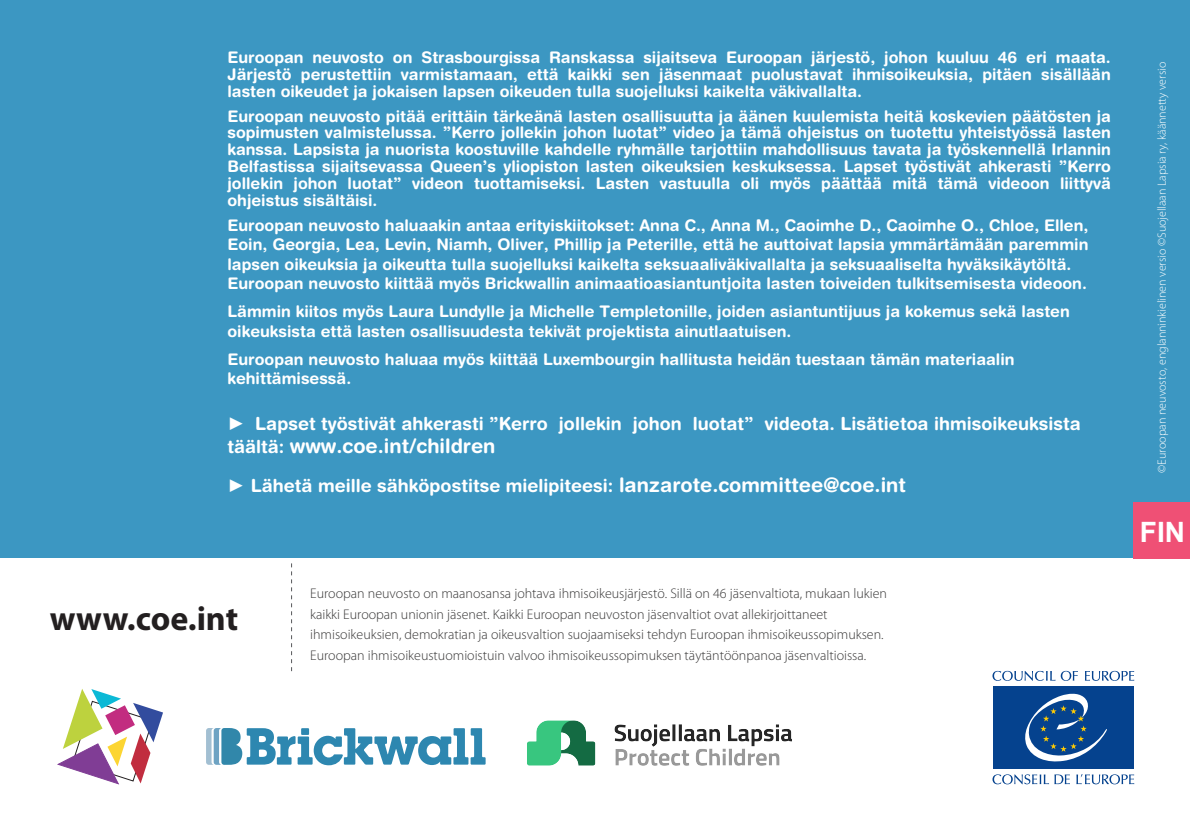
<style>
.page{position:relative;width:1191px;height:840px;background:#fff}
.page>*{position:absolute;margin:0;border:0;box-sizing:border-box;transform-origin:0 0}
.t1{font:700 34px "Myriad Pro";color:#231f20}
._08_2_Langues_FRA{font:700 28px "Arial";color:#fff}
.Nouvelle_feuille_de{font:700 20px "Helvetica Rounded LT Std";color:#fff}
.Nouvelle_feuille_de-2{font:700 18px "Helvetica Rounded LT Std";color:#fff}
.Nouvelle_feuille_de-3{font:700 16px/16.8px "Helvetica Rounded LT Std";color:#fff}
._06_Texte_CE_ENG{font:300 14px/20.6px "Myriad Pro";color:#393838}
.t2{font:300 12px "Myriad Pro";color:#fff}
.s1{font-family:"Times New Roman";font-weight:400}
.s2{font-size:18px}
.s3{font-size:20px}
.s4{font-style:inherit}
</style>
<div class="page">
<div style="left:0;top:0;width:1189px;height:558px;background:#3c97c2"></div>
<svg style="left:291px;top:563px;width:1px;height:107px"></svg>
<div style="left:1133px;top:501px;width:56px;height:57px;background:#ef5075"></div>
<svg style="left:206px;top:728px;width:279px;height:36px"></svg>
<svg style="left:1085px;top:670px;width:49px;height:10px"></svg>
<svg style="left:992px;top:670px;width:86px;height:10px"></svg>
<svg style="left:1076px;top:774px;width:58px;height:9px"></svg>
<svg style="left:992px;top:774px;width:78px;height:9px"></svg>
<div style="left:993px;top:686px;width:140px;height:82px;background:#05428e"></div>
<svg style="left:1025px;top:693px;width:82px;height:68px"></svg>
<svg style="left:57px;top:689px;width:106px;height:94px"></svg>
<img style="left:527px;top:720px;width:265px;height:46px">
<p class="Nouvelle_feuille_de-3" style="left:227px;top:51px;width:884px;text-align:justify">Euroopan neuvosto on Strasbourgissa Ranskassa sijaitseva Euroopan järjestö, johon kuuluu 46 eri maata.<br>Järjestö perustettiin varmistamaan, että kaikki sen jäsenmaat puolustavat ihmisoikeuksia, pitäen sisällään lasten oikeudet ja jokaisen lapsen oikeuden tulla suojelluksi kaikelta väkivallalta.</p>
<p class="Nouvelle_feuille_de-3" style="left:227px;top:109px;width:885px;text-align:justify">Euroopan neuvosto pitää erittäin tärkeänä lasten osallisuutta ja äänen kuulemista heitä koskevien päätösten ja sopimusten valmistelussa. ”Kerro jollekin johon luotat” video ja tämä ohjeistus on tuotettu yhteistyössä lasten kanssa. Lapsista ja nuorista koostuville kahdelle ryhmälle tarjottiin mahdollisuus tavata ja työskennellä Irlannin Belfastissa sijaitsevassa Queen’s yliopiston lasten oikeuksien keskuksessa. Lapset työstivät ahkerasti ”Kerro jollekin johon luotat” videon tuottamiseksi. Lasten vastuulla oli myös päättää mitä tämä videoon liittyvä ohjeistus sisältäisi.</p>
<p class="Nouvelle_feuille_de-3" style="left:227px;top:217px;width:862px;line-height:19.6px">Euroopan neuvosto haluaakin antaa erityiskiitokset: Anna C., Anna M., Caoimhe D., Caoimhe O., Chloe, Ellen, Eoin, Georgia, Lea, Levin, Niamh, Oliver, Phillip ja Peterille, että he auttoivat lapsia ymmärtämään paremmin lapsen oikeuksia ja oikeutta tulla suojelluksi kaikelta seksuaaliväkivallalta ja seksuaaliselta hyväksikäytöltä.<br>Euroopan neuvosto kiittää myös Brickwallin animaatioasiantuntjoita lasten toiveiden tulkitsemisesta videoon.</p>
<p class="Nouvelle_feuille_de-3" style="left:227px;top:303px;width:844px;line-height:19.6px">Lämmin kiitos myös Laura Lundylle ja Michelle Templetonille, joiden asiantuntijuus ja kokemus sekä lasten oikeuksista että lasten osallisuudesta tekivät projektista ainutlaatuisen.</p>
<p class="Nouvelle_feuille_de-3" style="left:227px;top:351px;width:788px;line-height:19.6px">Euroopan neuvosto haluaa myös kiittää Luxembourgin hallitusta heidän tuestaan tämän materiaalin kehittämisessä.</p>
<p class="Nouvelle_feuille_de-2" style="left:227px;top:416px;width:855px"><span class="s1">►</span> Lapset työstivät ahkerasti ”Kerro jollekin johon luotat” videota. Lisätietoa ihmisoikeuksista</p>
<p class="Nouvelle_feuille_de" style="left:227px;top:438px;width:269px"><span class="s2">täältä:</span> www.coe.int/children</p>
<p class="Nouvelle_feuille_de-2" style="left:227px;top:478px;width:680px"><span class="s1">►</span> Lähetä meille sähköpostitse mielipiteesi: <span class="s3">lanzarote.committee@coe.int</span></p>
<p class="t1" style="left:50px;top:596px;width:190px">www.coe.int</p>
<p class="_06_Texte_CE_ENG" style="left:310px;top:583px;width:578px">Euroopan neuvosto on maanosansa johtava ihmisoikeusjärjestö. Sillä on 46 jäsenvaltiota, mukaan lukien kaikki Euroopan unionin jäsenet. Kaikki Euroopan neuvoston jäsenvaltiot ovat allekirjoittaneet ihmisoikeuksien, demokratian ja oikeusvaltion suojaamiseksi tehdyn Euroopan ihmisoikeussopimuksen.<br>Euroopan ihmisoikeustuomioistuin valvoo ihmisoikeussopimuksen täytäntöönpanoa jäsenvaltioissa.</p>
<p class="t2" style="left:1156px;top:472px;width:412px;rotate:-90deg">©Euroopan neuvosto, englanninkielinen versio ©Suojellaan Lapsia ry, käännetty versio</p>
<p class="_08_2_Langues_FRA" style="left:1140px;top:515px;width:47px">FI<span class="s4">N</span></p>
</div>
